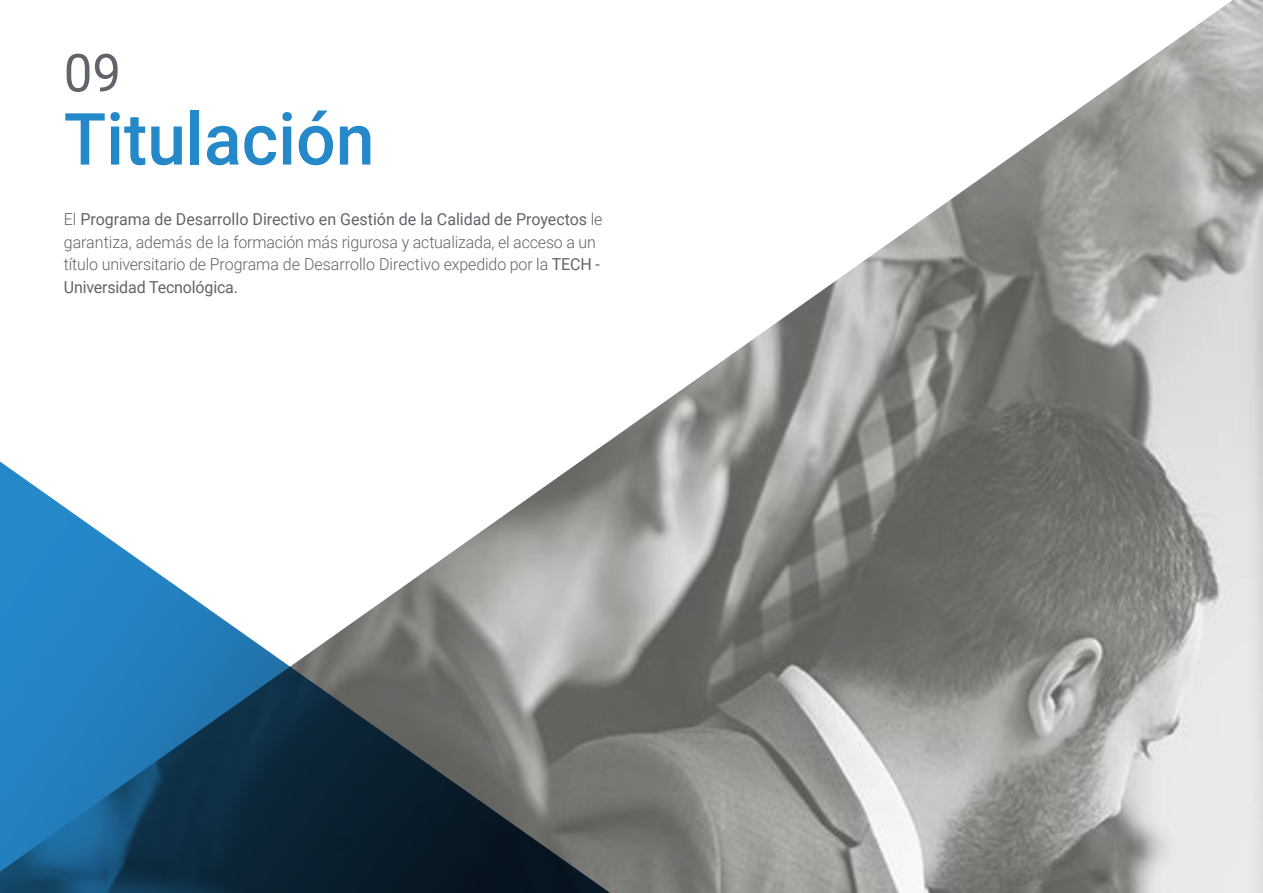
<style>
.page{position:relative;width:1263px;height:893px;background:#fff}
.page>*{position:absolute;margin:0;border:0;box-sizing:border-box;transform-origin:0 0}
.t1{font:500 72px "Roboto";color:#2488c9}
.t2{font:52.5px "Roboto";color:#61646a}
.t3{font:300 16.5px/22.5px "Roboto";letter-spacing:-.01em;color:#61646a}
.s1{font-weight:400}
</style>
<div class="page">
<img style="left:602px;top:0;width:661px;height:893px">
<svg style="left:0;top:446px;width:640px;height:447px"></svg>
<h2 class="t2" style="left:64px;top:36px;width:59px">09</h2>
<h1 class="t1" style="left:64px;top:89px;width:312px">Titulación</h1>
<p class="t3" style="left:64px;top:207px;width:540px">El <span class="s1">Programa de Desarrollo Directivo en Gestión de la Calidad de Proyectos</span> le garantiza, además de la formación más rigurosa y actualizada, el acceso a un título universitario de Programa de Desarrollo Directivo expedido por la <span class="s1">TECH - Universidad Tecnológica.</span></p>
</div>
